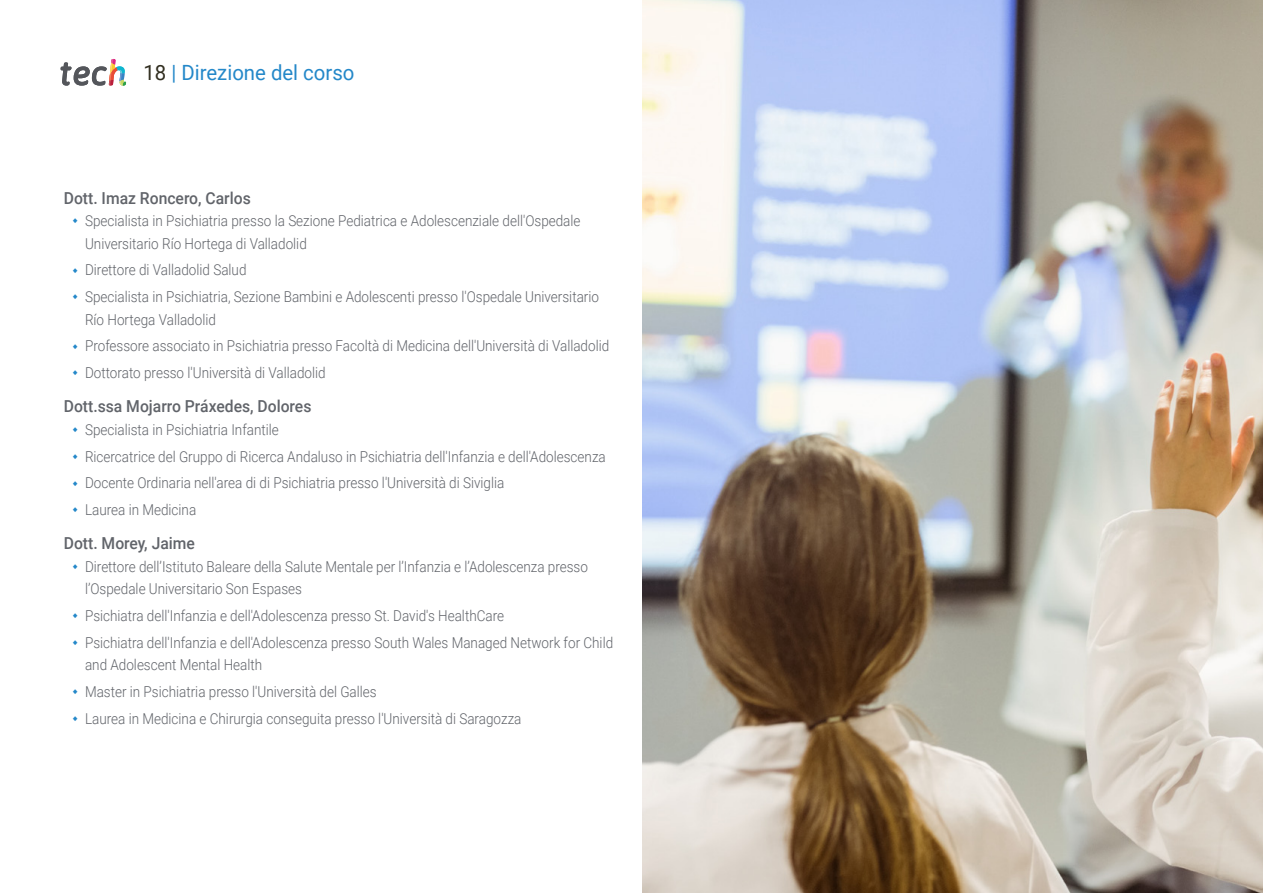
<style>
.page{position:relative;width:1263px;height:893px;background:#fff}
.page>*{position:absolute;margin:0;border:0;box-sizing:border-box;transform-origin:0 0}
.t1{font:21px "Roboto";color:#2488c9}
.t2{font:500 16.5px "Roboto";color:#61646a;scale:.95 1}
.t3{font:300 15px/26.7px "Roboto";color:#61646a;scale:.9 1}
.s1{color:#312e20}
</style>
<div class="page">
<img style="left:642px;top:0;width:621px;height:893px">
<svg style="left:61px;top:59px;width:65px;height:27px"></svg>
<h1 class="t1" style="left:144px;top:57px;width:213px"><span class="s1">18</span> | Direzione del corso</h1>
<p class="t2" style="left:64px;top:186px;width:198px">Dott. Imaz Roncero, Carlos</p>
<p class="t3" style="left:85px;top:209px;width:552px;line-height:22.5px">Specialista in Psichiatria presso la Sezione Pediatrica e Adolescenziale dell'Ospedale<br>Universitario Río Hortega di Valladolid</p>
<p class="t3" style="left:85px;top:256px;width:573px">Direttore di Valladolid Salud<br>Specialista in Psichiatria, Sezione Bambini e Adolescenti presso l'Ospedale Universitario</p>
<p class="t3" style="left:85px;top:305px;width:584px">Río Hortega Valladolid<br>Professore associato in Psichiatria presso Facoltà di Medicina dell'Università di Valladolid<br>Dottorato presso l'Università di Valladolid</p>
<p class="t2" style="left:64px;top:395px;width:262px">Dott.ssa Mojarro Práxedes, Dolores</p>
<p class="t3" style="left:85px;top:415px;width:580px">Specialista in Psichiatria Infantile<br>Ricercatrice del Gruppo di Ricerca Andaluso in Psichiatria dell'Infanzia e dell'Adolescenza Docente Ordinaria nell'area di di Psichiatria presso l'Università di Siviglia<br>Laurea in Medicina</p>
<p class="t2" style="left:64px;top:532px;width:140px">Dott. Morey, Jaime</p>
<p class="t3" style="left:85px;top:554px;width:560px;line-height:22.5px">Direttore dell’Istituto Baleare della Salute Mentale per l’Infanzia e l’Adolescenza presso l’Ospedale Universitario Son Espases</p>
<p class="t3" style="left:85px;top:602px;width:588px">Psichiatra dell'Infanzia e dell'Adolescenza presso St. David's HealthCare<br>Psichiatra dell'Infanzia e dell'Adolescenza presso South Wales Managed Network for Child</p>
<p class="t3" style="left:85px;top:651px;width:486px">and Adolescent Mental Health<br>Master in Psichiatria presso l'Università del Galles<br>Laurea in Medicina e Chirurgia conseguita presso l'Università di Saragozza</p>
</div>
